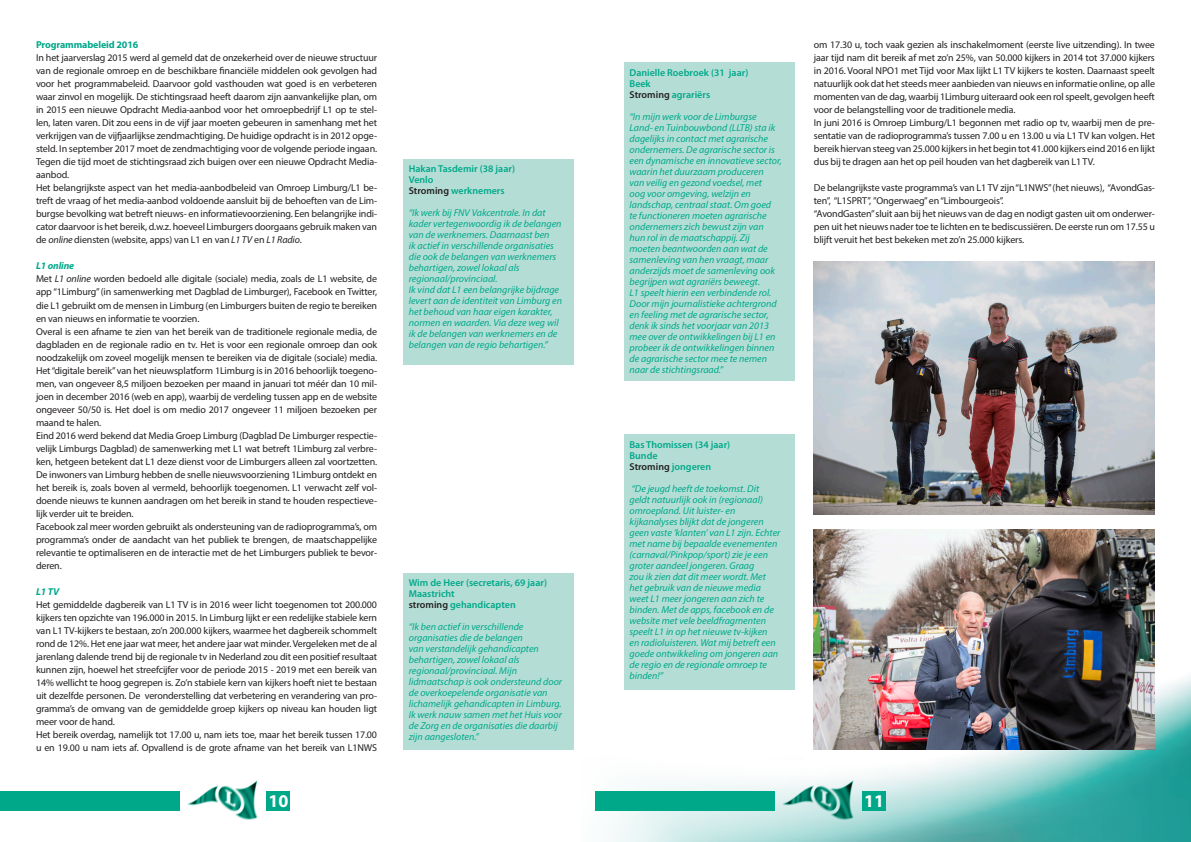
<style>
.page{position:relative;width:1191px;height:842px;background:#fff}
.page>*{position:absolute;margin:0;border:0;box-sizing:border-box;transform-origin:0 0}
.t1{font:700 18px "Myriad Pro";color:#fff}
.t2{font:10px/13px "Myriad Pro";letter-spacing:-.015em;color:#231f20;text-align:justify}
.t3{font:italic 10px/11px "Myriad Pro";color:#00a88a}
.t4{font:600 10px "Myriad Pro";color:#00a88a}
.t5{font:700 10px "Myriad Pro";letter-spacing:-.015em;color:#00a88a}
.t6{font:600 10px "Myriad Pro";color:#231f20}
.t7{font:italic 700 10px "Myriad Pro";letter-spacing:-.015em;color:#00a88a}
.s1{font-style:italic}
.s2{color:#231f20}
.s3{color:#00a88a}
</style>
<div class="page">
<img style="left:595px;top:652px;width:596px;height:190px">
<div style="left:0;top:791px;width:179px;height:19px;background:#00a88a"></div>
<div style="left:266px;top:791px;width:24px;height:19px;background:#00a88a"></div>
<img style="left:187px;top:780px;width:71px;height:40px">
<div style="left:595px;top:791px;width:179px;height:19px;background:#00a88a"></div>
<div style="left:862px;top:791px;width:23px;height:19px;background:#00a88a"></div>
<img style="left:781px;top:780px;width:76px;height:41px">
<div style="left:624px;top:62px;width:170px;height:319px;background:#b4ded5"></div>
<div style="left:403px;top:159px;width:171px;height:206px;background:#b4ded5"></div>
<div style="left:624px;top:434px;width:170px;height:256px;background:#b4ded5"></div>
<div style="left:403px;top:573px;width:171px;height:176px;background:#b4ded5"></div>
<img style="left:814px;top:262px;width:341px;height:252px">
<img style="left:814px;top:529px;width:341px;height:220px">
<p class="t5" style="left:36px;top:39px;width:104px">Programmabeleid 2016</p>
<p class="t2" style="left:36px;top:51px;width:343px">In het jaarverslag 2015 werd al gemeld dat de onzekerheid over de nieuwe structuur van de regionale omroep en de beschikbare financiële middelen ook gevolgen had voor het programmabeleid. Daarvoor gold vasthouden wat goed is en verbeteren waar zinvol en mogelijk. De stichtingsraad heeft daarom zijn aanvankelijke plan, om in 2015 een nieuwe Opdracht Media-aanbod voor het omroepbedrijf L1 op te stel&shy;len, laten varen. Dit zou eens in de vijf jaar moeten gebeuren in samenhang met het verkrijgen van de vijfjaarlijkse zendmachtiging. De huidige opdracht is in 2012 opge&shy;steld. In september 2017 moet de zendmachtiging voor de volgende periode ingaan.<br>Tegen die tijd moet de stichtingsraad zich buigen over een nieuwe Opdracht Media&shy;aanbod.</p>
<p class="t2" style="left:36px;top:181px;width:343px">Het belangrijkste aspect van het media-aanbodbeleid van Omroep Limburg/L1 be&shy;treft de vraag of het media-aanbod voldoende aansluit bij de behoeften van de Lim&shy;burgse bevolking wat betreft nieuws- en informatievoorziening. Een belangrijke indi&shy;cator daarvoor is het bereik, d.w.z. hoeveel Limburgers doorgaans gebruik maken van de <span class="s1">online</span> diensten (website, apps) van L1 en van <span class="s1">L1 TV</span> en <span class="s1">L1 Radio</span>.</p>
<p class="t7" style="left:36px;top:260px;width:40px">L1 online</p>
<p class="t2" style="left:36px;top:272px;width:343px">Met <span class="s1">L1 online</span> worden bedoeld alle digitale (sociale) media, zoals de L1 website, de app “1Limburg” (in samenwerking met Dagblad de Limburger), Facebook en Twitter, die L1 gebruikt om de mensen in Limburg (en Limburgers buiten de regio te bereiken en van nieuws en informatie te voorzien.</p>
<p class="t2" style="left:36px;top:324px;width:343px">Overal is een afname te zien van het bereik van de traditionele regionale media, de dagbladen en de regionale radio en tv. Het is voor een regionale omroep dan ook noodzakelijk om zoveel mogelijk mensen te bereiken via de digitale (sociale) media.<br>Het “digitale bereik” van het nieuwsplatform 1Limburg is in 2016 behoorlijk toegeno&shy;men, van ongeveer 8,5 miljoen bezoeken per maand in januari tot méér dan 10 mil&shy;joen in december 2016 (web en app), waarbij de verdeling tussen app en de website ongeveer 50/50 is. Het doel is om medio 2017 ongeveer 11 miljoen bezoeken per maand te halen.</p>
<p class="t2" style="left:36px;top:428px;width:343px">Eind 2016 werd bekend dat Media Groep Limburg (Dagblad De Limburger respectie&shy;velijk Limburgs Dagblad) de samenwerking met L1 wat betreft 1Limburg zal verbre&shy;ken, hetgeen betekent dat L1 deze dienst voor de Limburgers alleen zal voortzetten.<br>De inwoners van Limburg hebben de snelle nieuwsvoorziening 1Limburg ontdekt en het bereik is, zoals boven al vermeld, behoorlijk toegenomen. L1 verwacht zelf vol&shy;doende nieuws te kunnen aandragen om het bereik in stand te houden respectieve&shy;lijk verder uit te breiden.</p>
<p class="t2" style="left:36px;top:519px;width:343px">Facebook zal meer worden gebruikt als ondersteuning van de radioprogramma’s, om programma’s onder de aandacht van het publiek te brengen, de maatschappelijke relevantie te optimaliseren en de interactie met de het Limburgers publiek te bevor&shy;deren.</p>
<p class="t7" style="left:36px;top:585px;width:25px">L1 TV</p>
<p class="t2" style="left:36px;top:597px;width:343px">Het gemiddelde dagbereik van L1 TV is in 2016 weer licht toegenomen tot 200.000 kijkers ten opzichte van 196.000 in 2015. In Limburg lijkt er een redelijke stabiele kern van L1 TV-kijkers te bestaan, zo’n 200.000 kijkers, waarmee het dagbereik schommelt rond de 12%. Het ene jaar wat meer, het andere jaar wat minder. Vergeleken met de al jarenlang dalende trend bij de regionale tv in Nederland zou dit een positief resultaat kunnen zijn, hoewel het streefcijfer voor de periode 2015 - 2019 met een bereik van 14% wellicht te hoog gegrepen is. Zo’n stabiele kern van kijkers hoeft niet te bestaan uit dezelfde personen. De veronderstelling dat verbetering en verandering van pro&shy;gramma’s de omvang van de gemiddelde groep kijkers op niveau kan houden ligt meer voor de hand.</p>
<p class="t2" style="left:36px;top:727px;width:342px">Het bereik overdag, namelijk tot 17.00 u, nam iets toe, maar het bereik tussen 17.00 u en 19.00 u nam iets af. Opvallend is de grote afname van het bereik van L1NWS</p>
<p class="t4" style="left:409px;top:163px;width:108px">Hakan Tasdemir (38 jaar)</p>
<p class="t4" style="left:409px;top:174px;width:26px">Venlo</p>
<p class="t4" style="left:409px;top:185px;width:97px"><span class="s2">Stroming</span> werknemers</p>
<p class="t3" style="left:409px;top:207px;width:154px">“Ik werk bij FNV Vakcentrale. In dat kader vertegenwoordig ik de belangen van de werknemers. Daarnaast ben<br>ik actief in verschillende organisaties die ook de belangen van werknemers behartigen, zowel lokaal als regionaal/provinciaal.</p>
<p class="t3" style="left:409px;top:284px;width:155px">Ik vind dat L1 een belangrijke bijdrage levert aan de identiteit van Limburg en het behoud van haar eigen karakter, normen en waarden. Via deze weg wil ik de belangen van werknemers en de belangen van de regio behartigen.”</p>
<p class="t4" style="left:409px;top:577px;width:140px">Wim de Heer (secretaris, 69 jaar)</p>
<p class="t4" style="left:409px;top:588px;width:47px">Maastricht</p>
<p class="t4" style="left:409px;top:599px;width:108px"><span class="s2">stroming</span> gehandicapten</p>
<p class="t3" style="left:409px;top:621px;width:155px">“Ik ben actief in verschillende organisaties die de belangen<br>van verstandelijk gehandicapten behartigen, zowel lokaal als regionaal/provinciaal. Mijn lidmaatschap is ook ondersteund door de overkoepelende organisatie van lichamelijk gehandicapten in Limburg.<br>Ik werk nauw samen met het Huis voor de Zorg en de organisaties die daarbij zijn aangesloten.”</p>
<p class="t4" style="left:629px;top:67px;width:120px">Danielle Roebroek (31 jaar)</p>
<p class="t4" style="left:629px;top:78px;width:23px">Beek</p>
<p class="t4" style="left:629px;top:89px;width:82px"><span class="s2">Stroming</span> agrariërs</p>
<p class="t3" style="left:629px;top:111px;width:154px">“In mijn werk voor de Limburgse Land- en Tuinbouwbond (LLTB) sta ik dagelijks in contact met agrarische ondernemers. De agrarische sector is een dynamische en innovatieve sector, waarin het duurzaam produceren<br>van veilig en gezond voedsel, met<br>oog voor omgeving, welzijn en landschap, centraal staat. Om goed<br>te functioneren moeten agrarische ondernemers zich bewust zijn van hun rol in de maatschappij. Zij moeten beantwoorden aan wat de samenleving van hen vraagt, maar anderzijds moet de samenleving ook begrijpen wat agrariërs beweegt.</p>
<p class="t3" style="left:629px;top:287px;width:149px">L1 speelt hierin een verbindende rol.<br>Door mijn journalistieke achtergrond en feeling met de agrarische sector, denk ik sinds het voorjaar van 2013 mee over de ontwikkelingen bij L1 en probeer ik de ontwikkelingen binnen de agrarische sector mee te nemen naar de stichtingsraad.”</p>
<p class="t4" style="left:629px;top:439px;width:102px">Bas Thomissen (34 jaar)</p>
<p class="t4" style="left:629px;top:450px;width:30px">Bunde</p>
<p class="t6" style="left:629px;top:461px;width:83px">Stroming <span class="s3">jongeren</span></p>
<p class="t3" style="left:629px;top:483px;width:152px">“De jeugd heeft de toekomst. Dit<br>geldt natuurlijk ook in (regionaal) omroepland. Uit luister- en kijkanalyses blijkt dat de jongeren geen vaste ‘klanten’ van L1 zijn. Echter met name bij bepaalde evenementen (carnaval/Pinkpop/sport) zie je een groter aandeel jongeren. Graag<br>zou ik zien dat dit meer wordt. Met het gebruik van de nieuwe media weet L1 meer jongeren aan zich te binden. Met de apps, facebook en de website met vele beeldfragmenten speelt L1 in op het nieuwe tv-kijken<br>en radioluisteren. Wat mij betreft een goede ontwikkeling om jongeren aan de regio en de regionale omroep te binden!”</p>
<p class="t2" style="left:814px;top:38px;width:343px">om 17.30 u, toch vaak gezien als inschakelmoment (eerste live uitzending). In twee jaar tijd nam dit bereik af met zo’n 25%, van 50.000 kijkers in 2014 tot 37.000 kijkers in 2016. Vooral NPO1 met Tijd voor Max lijkt L1 TV kijkers te kosten. Daarnaast speelt natuurlijk ook dat het steeds meer aanbieden van nieuws en informatie online, op alle momenten van de dag, waarbij 1Limburg uiteraard ook een rol speelt, gevolgen heeft voor de belangstelling voor de traditionele media.</p>
<p class="t2" style="left:814px;top:116px;width:343px">In juni 2016 is Omroep Limburg/L1 begonnen met radio op tv, waarbij men de pre&shy;sentatie van de radioprogramma’s tussen 7.00 u en 13.00 u via L1 TV kan volgen. Het bereik hiervan steeg van 25.000 kijkers in het begin tot 41.000 kijkers eind 2016 en lijkt dus bij te dragen aan het op peil houden van het dagbereik van L1 TV.</p>
<p class="t2" style="left:814px;top:181px;width:343px">De belangrijkste vaste programma’s van L1 TV zijn “L1NWS” (het nieuws), “AvondGas&shy;ten”, “L1SPRT”, ”Ongerwaeg” en “Limbourgeois”.</p>
<p class="t2" style="left:814px;top:207px;width:343px">“AvondGasten” sluit aan bij het nieuws van de dag en nodigt gasten uit om onderwer&shy;pen uit het nieuws nader toe te lichten en te bediscussiëren. De eerste run om 17.55 u blijft veruit het best bekeken met zo’n 25.000 kijkers.</p>
<p class="t1" style="left:268px;top:789px;width:21px">10</p>
<p class="t1" style="left:864px;top:789px;width:21px">11</p>
</div>
